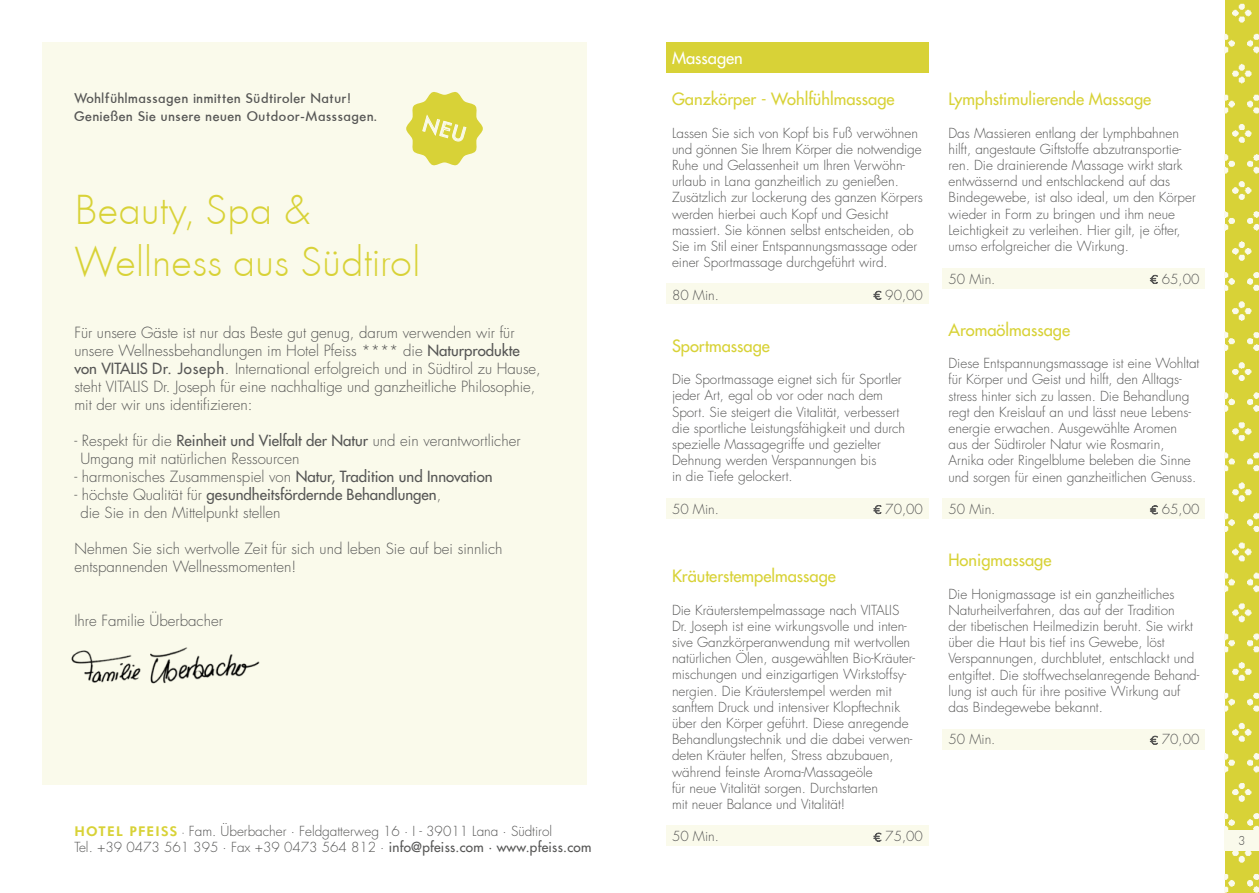
<style>
.page{position:relative;width:1259px;height:893px;background:#fff}
.page>*{position:absolute;margin:0;border:0;box-sizing:border-box;transform-origin:0 0}
.t1{font:43.5px/52.2px "Futura T Light";color:#d8d237}
.t2{font:16.5px "Futura";color:#d8d237}
.t3{font:16.5px "Futura";color:#fff}
.t4{font:300 15px/18px "Futura";color:#565655}
.t5{font:500 15px/18px "Futura";letter-spacing:.09em;color:#565655}
.t6{font:300 13.5px/16.2px "Futura";color:#565655}
.t7{font:13.5px "Futura T Light";color:#565655}
.s1{font-weight:400}
.s2{font-family:"Futura BT";font-weight:800;color:#d8d237}
.s3{font-family:"Futura T Light";font-weight:400}
</style>
<div class="page">
<div style="left:666px;top:43px;width:263px;height:30px;background:#d8d237"></div>
<div style="left:666px;top:284px;width:263px;height:20px;background:#fafaeb"></div>
<div style="left:666px;top:498px;width:263px;height:21px;background:#fafaeb"></div>
<div style="left:666px;top:826px;width:263px;height:20px;background:#fafaeb"></div>
<div style="left:942px;top:498px;width:263px;height:21px;background:#fafaeb"></div>
<div style="left:942px;top:729px;width:263px;height:20px;background:#fafaeb"></div>
<div style="left:942px;top:268px;width:263px;height:20px;background:#fafaeb"></div>
<img style="left:1225px;top:0;width:34px;height:893px">
<div style="left:1225px;top:830px;width:34px;height:20px;background:#fafaeb"></div>
<div style="left:43px;top:43px;width:544px;height:741px;background:#fafaeb"></div>
<svg style="left:873px;top:291px;width:8px;height:9px"></svg>
<svg style="left:873px;top:505px;width:8px;height:9px"></svg>
<svg style="left:873px;top:833px;width:8px;height:8px"></svg>
<svg style="left:1150px;top:275px;width:7px;height:9px"></svg>
<svg style="left:1150px;top:506px;width:7px;height:8px"></svg>
<svg style="left:1150px;top:736px;width:7px;height:8px"></svg>
<img style="left:150px;top:647px;width:109px;height:37px">
<img style="left:71px;top:650px;width:69px;height:32px">
<svg style="left:406px;top:92px;width:77px;height:74px"></svg>
<p class="t5" style="left:74px;top:89px;width:303px">Wohlfühlmassagen inmitten Südtiroler Natur!<br>Genießen Sie unsere neuen Outdoor-Masssagen.</p>
<h1 class="t1" style="left:74px;top:183px;width:347px">Beauty, Spa &amp;<br>Wellness aus Südtirol</h1>
<p class="t4" style="left:74px;top:324px;width:468px">Für unsere Gäste ist nur das Beste gut genug, darum verwenden wir für unsere Wellnessbehandlungen im Hotel Pfeiss **** die <span class="s1">Naturprodukte von VITALIS Dr. Joseph</span>. International erfolgreich und in Südtirol zu Hause, steht VITALIS Dr. Joseph für eine nachhaltige und ganzheitliche Philosophie, mit der wir uns identifizieren:</p>
<p class="t4" style="left:80px;top:432px;width:442px;text-indent:-6px">- Respekt für die <span class="s1">Reinheit und Vielfalt der Natur</span> und ein verantwortlicher<br>Umgang mit natürlichen Ressourcen</p>
<p class="t4" style="left:74px;top:468px;width:420px">- harmonisches Zusammenspiel von <span class="s1">Natur, Tradition und Innovation</span></p>
<p class="t4" style="left:80px;top:486px;width:362px;text-indent:-6px">- höchste Qualität für <span class="s1">gesundheitsfördernde Behandlungen</span>, die Sie in den Mittelpunkt stellen</p>
<p class="t4" style="left:74px;top:540px;width:430px">Nehmen Sie sich wertvolle Zeit für sich und leben Sie auf bei sinnlich entspannenden Wellnessmomenten!</p>
<p class="t4" style="left:74px;top:612px;width:150px">Ihre Familie Überbacher</p>
<p class="t6" style="left:74px;top:823px;width:518px"><span class="s2">HOTEL PFEISS</span> <span class="s3">·</span> Fam. Überbacher · Feldgatterweg 16 · I - 39011 Lana · Südtirol<br>Tel. +39 0473 561 395 · Fax +39 0473 564 812 · <span class="s1">info@pfeiss.com · www.pfeiss.com</span></p>
<p class="t3" style="left:672px;top:48px;width:72px">Massagen</p>
<p class="t2" style="left:672px;top:88px;width:224px">Ganzkörper - Wohlfühlmassage</p>
<p class="t6" style="left:672px;top:125px;width:252px">Lassen Sie sich von Kopf bis Fuß verwöhnen und gönnen Sie Ihrem Körper die notwendige Ruhe und Gelassenheit um Ihren Verwöhn&shy;urlaub in Lana ganzheitlich zu genießen.<br>Zusätzlich zur Lockerung des ganzen Körpers werden hierbei auch Kopf und Gesicht massiert. Sie können selbst entscheiden, ob Sie im Stil einer Entspannungsmassage oder einer Sportmassage durchgeführt wird.</p>
<p class="t6" style="left:672px;top:287px;width:48px">80 Min.</p>
<p class="t6" style="left:885px;top:287px;width:39px">90,00</p>
<p class="t2" style="left:672px;top:335px;width:99px">Sportmassage</p>
<p class="t6" style="left:672px;top:371px;width:235px">Die Sportmassage eignet sich für Sportler jeder Art, egal ob vor oder nach dem Sport. Sie steigert die Vitalität, verbessert die sportliche Leistungsfähigkeit und durch spezielle Massagegriffe und gezielter Dehnung werden Verspannungen bis<br>in die Tiefe gelockert.</p>
<p class="t6" style="left:672px;top:501px;width:48px">50 Min.</p>
<p class="t6" style="left:885px;top:501px;width:39px">70,00</p>
<p class="t2" style="left:672px;top:565px;width:165px">Kräuterstempelmassage</p>
<p class="t6" style="left:672px;top:602px;width:244px">Die Kräuterstempelmassage nach VITALIS Dr. Joseph ist eine wirkungsvolle und inten&shy;sive Ganzkörperanwendung mit wertvollen natürlichen Ölen, ausgewählten Bio-Kräuter&shy;mischungen und einzigartigen Wirkstoffsy&shy;nergien. Die Kräuterstempel werden mit sanftem Druck und intensiver Klopftechnik über den Körper geführt. Diese anregende Behandlungstechnik und die dabei verwen&shy;deten Kräuter helfen, Stress abzubauen, während feinste Aroma-Massageöle<br>für neue Vitalität sorgen. Durchstarten<br>mit neuer Balance und Vitalität!</p>
<p class="t6" style="left:672px;top:828px;width:48px">50 Min.</p>
<p class="t6" style="left:885px;top:828px;width:39px">75,00</p>
<p class="t2" style="left:948px;top:88px;width:204px">Lymphstimulierende Massage</p>
<p class="t6" style="left:948px;top:125px;width:249px">Das Massieren entlang der Lymphbahnen hilft, angestaute Giftstoffe abzutransportie&shy;ren. Die drainierende Massage wirkt stark entwässernd und entschlackend auf das Bindegewebe, ist also ideal, um den Körper wieder in Form zu bringen und ihm neue Leichtigkeit zu verleihen. Hier gilt, je öfter, umso erfolgreicher die Wirkung.</p>
<p class="t6" style="left:948px;top:271px;width:48px">50 Min.</p>
<p class="t6" style="left:1161px;top:271px;width:39px">65,00</p>
<p class="t2" style="left:948px;top:319px;width:123px">Aromaölmassage</p>
<p class="t6" style="left:948px;top:355px;width:252px">Diese Entspannungsmassage ist eine Wohltat für Körper und Geist und hilft, den Alltags&shy;stress hinter sich zu lassen. Die Behandlung regt den Kreislauf an und lässt neue Lebens&shy;energie erwachen. Ausgewählte Aromen<br>aus der Südtiroler Natur wie Rosmarin, Arnika oder Ringelblume beleben die Sinne und sorgen für einen ganzheitlichen Genuss.</p>
<p class="t6" style="left:948px;top:501px;width:48px">50 Min.</p>
<p class="t6" style="left:1161px;top:501px;width:39px">65,00</p>
<p class="t2" style="left:948px;top:549px;width:104px">Honigmassage</p>
<p class="t6" style="left:948px;top:586px;width:252px">Die Honigmassage ist ein ganzheitliches Naturheilverfahren, das auf der Tradition<br>der tibetischen Heilmedizin beruht. Sie wirkt über die Haut bis tief ins Gewebe, löst Verspannungen, durchblutet, entschlackt und entgiftet. Die stoffwechselanregende Behand&shy;lung ist auch für ihre positive Wirkung auf das Bindegewebe bekannt.</p>
<p class="t6" style="left:948px;top:732px;width:48px">50 Min.</p>
<p class="t6" style="left:1161px;top:732px;width:39px">70,00</p>
<p class="t7" style="left:1238px;top:833px;width:9px">3</p>
</div>
